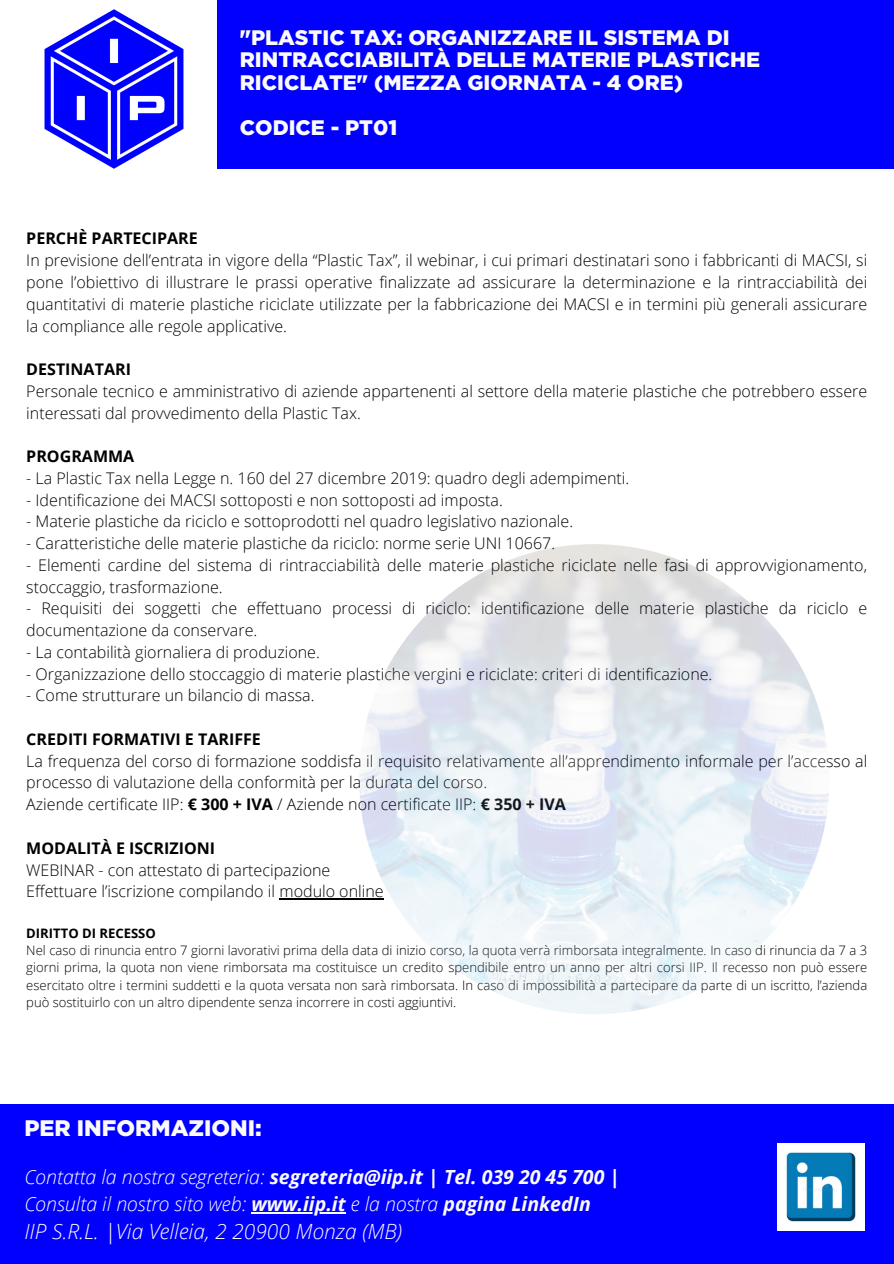
<style>
.page{position:relative;width:894px;height:1264px;background:#fff}
.page>*{position:absolute;margin:0;border:0;box-sizing:border-box;transform-origin:0 0}
.t1{font:900 22.5px "Gotham";color:#fcfbfb}
.t2{font:900 21px/22.5px "Gotham";color:#fcfbfb}
.t3{font:italic 300 21px "Open Sans";color:#fcfbfb}
.t4{font:italic 300 19.5px/27px "Open Sans";color:#fcfbfb}
.t5{font:300 16.05px/21.8px "Open Sans";color:#000}
.t6{font:700 16.05px "Open Sans";color:#000}
.t7{font:300 13.05px/17.4px "Open Sans";color:#000;text-align:justify}
.t8{font:700 13.05px "Open Sans";color:#000}
.s1{font-weight:700}
</style>
<div class="page">
<hr style="left:279px;top:898px;width:105px;height:1px;background:#000">
<div style="left:217px;top:0;width:676px;height:169px;background:#0100ff"></div>
<img style="left:359px;top:544px;width:470px;height:470px;border-radius:50%">
<div style="left:0;top:1103px;width:893px;height:160px;background:#0100ff"></div>
<img style="left:777px;top:1143px;width:87px;height:87px">
<hr style="left:251px;top:1212px;width:94px;height:1px;background:#fcfbfb">
<img style="left:44px;top:9px;width:140px;height:160px">
<h3 class="t2" style="left:240px;top:26px;width:521px">"PLASTIC TAX: ORGANIZZARE IL SISTEMA DI<br>RINTRACCIABILITÀ DELLE MATERIE PLASTICHE<br>RICICLATE" (MEZZA GIORNATA - 4 ORE)</h3>
<p class="t2" style="left:240px;top:116px;width:159px">CODICE - PT01</p>
<p class="t5" style="left:26px;top:227px;width:842px"><span class="s1">PERCHÈ PARTECIPARE<br></span>In previsione dell’entrata in vigore della “Plastic Tax”, il webinar, i cui primari destinatari sono i fabbricanti di MACSI, si pone l’obiettivo di illustrare le prassi operative finalizzate ad assicurare la determinazione e la rintracciabilità dei quantitativi di materie plastiche riciclate utilizzate per la fabbricazione dei MACSI e in termini più generali assicurare la compliance alle regole applicative.</p>
<h1 class="t5" style="left:26px;top:358px;width:842px"><span class="s1">DESTINATARI<br></span>Personale tecnico e amministrativo di aziende appartenenti al settore della materie plastiche che potrebbero essere interessati dal provvedimento della Plastic Tax.</h1>
<h1 class="t6" style="left:26px;top:445px;width:109px">PROGRAMMA</h1>
<h1 class="t5" style="left:26px;top:466px;width:604px">- La Plastic Tax nella Legge n. 160 del 27 dicembre 2019: quadro degli adempimenti.</h1>
<h1 class="t5" style="left:26px;top:488px;width:478px">- Identificazione dei MACSI sottoposti e non sottoposti ad imposta.</h1>
<h1 class="t5" style="left:26px;top:510px;width:548px">- Materie plastiche da riciclo e sottoprodotti nel quadro legislativo nazionale.</h1>
<h1 class="t5" style="left:26px;top:532px;width:530px">- Caratteristiche delle materie plastiche da riciclo: norme serie UNI 10667.</h1>
<h1 class="t5" style="left:26px;top:553px;width:842px">- Elementi cardine del sistema di rintracciabilità delle materie plastiche riciclate nelle fasi di approvvigionamento, stoccaggio, trasformazione.</h1>
<h1 class="t5" style="left:26px;top:597px;width:842px">- Requisiti dei soggetti che effettuano processi di riciclo: identificazione delle materie plastiche da riciclo e documentazione da conservare.</h1>
<h1 class="t5" style="left:26px;top:640px;width:295px">- La contabilità giornaliera di produzione.</h1>
<h1 class="t5" style="left:26px;top:662px;width:687px">- Organizzazione dello stoccaggio di materie plastiche vergini e riciclate: criteri di identificazione.</h1>
<h1 class="t5" style="left:26px;top:684px;width:290px">- Come strutturare un bilancio di massa.</h1>
<h3 class="t5" style="left:26px;top:727px;width:842px"><span class="s1">CREDITI FORMATIVI E TARIFFE<br></span>La frequenza del corso di formazione soddisfa il requisito relativamente all’apprendimento informale per l’accesso al processo di valutazione della conformità per la durata del corso.<br>Aziende certificate IIP: <span class="s1">€ 300 + IVA</span> / Aziende non certificate IIP: <span class="s1">€ 350 + IVA</span></h3>
<h3 class="t5" style="left:26px;top:836px;width:359px"><span class="s1">MODALITÀ E ISCRIZIONI<br></span>WEBINAR - con attestato di partecipazione<br>Effettuare l’iscrizione compilando il modulo online</h3>
<h3 class="t8" style="left:26px;top:923px;width:131px">DIRITTO DI RECESSO</h3>
<h3 class="t7" style="left:26px;top:941px;width:842px">Nel caso di rinuncia entro 7 giorni lavorativi prima della data di inizio corso, la quota verrà rimborsata integralmente. In caso di rinuncia da 7 a 3 giorni prima, la quota non viene rimborsata ma costituisce un credito spendibile entro un anno per altri corsi IIP. Il recesso non può essere esercitato oltre i termini suddetti e la quota versata non sarà rimborsata. In caso di impossibilità a partecipare da parte di un iscritto, l’azienda può sostituirlo con un altro dipendente senza incorrere in costi aggiuntivi.</h3>
<p class="t1" style="left:24px;top:1115px;width:239px">PER INFORMAZIONI:</p>
<h1 class="t4" style="left:24px;top:1162px;width:597px">Contatta la nostra segreteria: <span class="s1">segreteria@iip.it | Tel. 039 20 45 700 |<br></span>Consulta il nostro sito web: <span class="s1">www.iip.it</span> e la nostra <span class="s1">pagina LinkedIn</span></h1>
<h2 class="t3" style="left:24px;top:1216px;width:379px">IIP S.R.L. |Via Velleia, 2 20900 Monza (MB)</h2>
</div>
